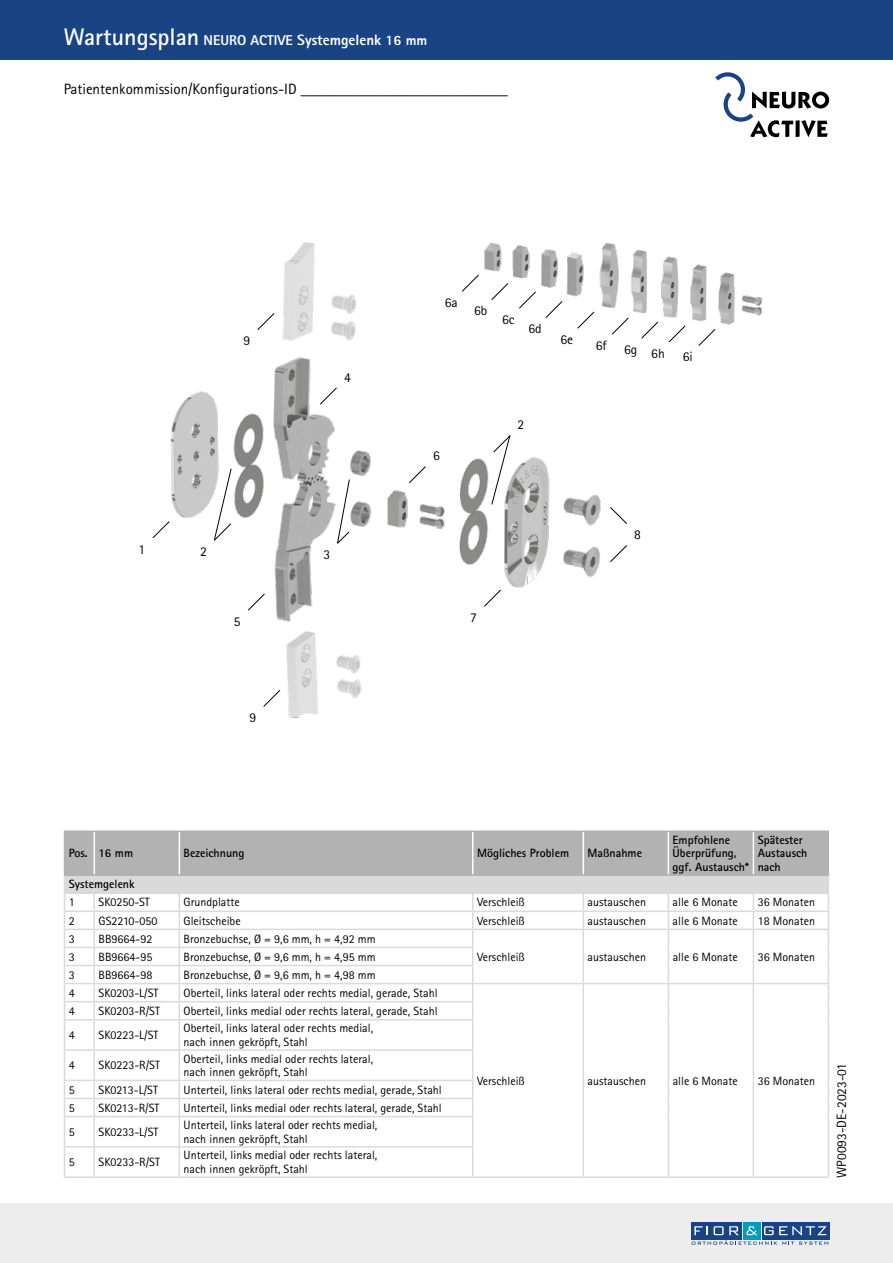
<style>
.page{position:relative;width:893px;height:1263px;background:#fff}
.page>*{position:absolute;margin:0;border:0;box-sizing:border-box;transform-origin:0 0}
.t1{font:15px "Rotis Sans Serif Pro";color:#000}
.t2{font:800 14.25px "Rotis Sans Serif Pro";color:#fff}
.t3{font:13.5px "Rotis Sans Serif Pro";color:#000}
.t4{font:12px/13.5px "Rotis Sans Serif Pro";color:#000}
.t5{font:700 12px/13.5px "Rotis Sans Serif Pro";color:#000}
.s1{font-weight:700;font-size:24px}
.s2{font-size:15px}
.s3{font-family:"Minion Pro";font-size:18px}
</style>
<div class="page">
<hr style="left:64px;top:1176px;width:30px;height:2px;background:#dadada">
<hr style="left:94px;top:1176px;width:85px;height:2px;background:#dadada">
<hr style="left:179px;top:1176px;width:294px;height:2px;background:#dadada">
<svg style="left:64px;top:832px;width:765px;height:344px"></svg>
<hr style="left:94px;top:832px;width:1px;height:42px;background:#fff">
<hr style="left:179px;top:832px;width:1px;height:42px;background:#fff">
<hr style="left:472px;top:832px;width:1px;height:42px;background:#fff">
<hr style="left:583px;top:832px;width:1px;height:42px;background:#fff">
<hr style="left:668px;top:832px;width:1px;height:42px;background:#fff">
<hr style="left:753px;top:832px;width:1px;height:42px;background:#fff">
<hr style="left:64px;top:830px;width:30px;height:2px;background:#b3b2b2">
<hr style="left:64px;top:832px;width:1px;height:42px;background:#b3b2b2">
<hr style="left:94px;top:830px;width:85px;height:2px;background:#b3b2b2">
<hr style="left:179px;top:830px;width:294px;height:2px;background:#b3b2b2">
<hr style="left:473px;top:830px;width:110px;height:2px;background:#b3b2b2">
<hr style="left:583px;top:830px;width:85px;height:2px;background:#b3b2b2">
<hr style="left:668px;top:830px;width:85px;height:2px;background:#b3b2b2">
<hr style="left:753px;top:830px;width:76px;height:2px;background:#b3b2b2">
<hr style="left:828px;top:832px;width:1px;height:42px;background:#b3b2b2">
<hr style="left:64px;top:874px;width:30px;height:2px;background:#b3b2b2">
<hr style="left:94px;top:874px;width:85px;height:2px;background:#b3b2b2">
<hr style="left:179px;top:874px;width:294px;height:2px;background:#b3b2b2">
<hr style="left:473px;top:874px;width:110px;height:2px;background:#b3b2b2">
<hr style="left:583px;top:874px;width:85px;height:2px;background:#b3b2b2">
<hr style="left:668px;top:874px;width:85px;height:2px;background:#b3b2b2">
<hr style="left:753px;top:874px;width:76px;height:2px;background:#b3b2b2">
<hr style="left:473px;top:1176px;width:110px;height:2px;background:#dadada">
<hr style="left:583px;top:1176px;width:85px;height:2px;background:#dadada">
<hr style="left:668px;top:1176px;width:85px;height:2px;background:#dadada">
<hr style="left:753px;top:1176px;width:76px;height:2px;background:#dadada">
<div style="left:0;top:0;width:893px;height:60px;background:#194383"></div>
<div style="left:0;top:1203px;width:893px;height:60px;background:#ededed"></div>
<div style="left:743px;top:1222px;width:17px;height:17px;background:#009cbc"></div>
<div style="left:762px;top:1222px;width:67px;height:17px;background:#194383"></div>
<div style="left:691px;top:1222px;width:51px;height:17px;background:#194383"></div>
<svg style="left:692px;top:1226px;width:136px;height:18px"></svg>
<svg style="left:715px;top:73px;width:114px;height:64px"></svg>
<img style="left:170px;top:357px;width:430px;height:265px">
<svg style="left:282px;top:243px;width:75px;height:98px"></svg>
<svg style="left:286px;top:631px;width:76px;height:86px"></svg>
<img style="left:484px;top:243px;width:100px;height:54px">
<img style="left:599px;top:243px;width:163px;height:82px">
<svg style="left:213px;top:468px;width:19px;height:73px"></svg>
<svg style="left:337px;top:479px;width:13px;height:65px"></svg>
<svg style="left:491px;top:434px;width:20px;height:71px"></svg>
<svg style="left:610px;top:545px;width:17px;height:17px"></svg>
<svg style="left:610px;top:507px;width:17px;height:17px"></svg>
<svg style="left:152px;top:521px;width:18px;height:18px"></svg>
<svg style="left:257px;top:313px;width:18px;height:17px"></svg>
<svg style="left:319px;top:387px;width:19px;height:18px"></svg>
<svg style="left:408px;top:465px;width:19px;height:19px"></svg>
<svg style="left:483px;top:589px;width:19px;height:18px"></svg>
<svg style="left:263px;top:690px;width:18px;height:17px"></svg>
<svg style="left:247px;top:593px;width:19px;height:18px"></svg>
<svg style="left:462px;top:274px;width:17px;height:18px"></svg>
<svg style="left:491px;top:282px;width:18px;height:18px"></svg>
<svg style="left:518px;top:291px;width:19px;height:18px"></svg>
<svg style="left:545px;top:301px;width:18px;height:17px"></svg>
<svg style="left:577px;top:311px;width:18px;height:18px"></svg>
<svg style="left:611px;top:317px;width:18px;height:18px"></svg>
<svg style="left:640px;top:321px;width:19px;height:18px"></svg>
<svg style="left:668px;top:325px;width:18px;height:18px"></svg>
<svg style="left:698px;top:329px;width:18px;height:17px"></svg>
<p class="t2" style="left:64px;top:31px;width:365px"><span class="s1">Wartungsplan</span> NEURO ACTIVE <span class="s2">Systemgelenk</span> 16 mm</p>
<p class="t1" style="left:64px;top:80px;width:445px">Patientenkommission/Konfigurations-ID <span class="s3">_______________________</span></p>
<p class="t3" style="left:243px;top:333px;width:8px">9</p>
<p class="t3" style="left:344px;top:369px;width:8px">4</p>
<p class="t3" style="left:139px;top:541px;width:8px">1</p>
<p class="t3" style="left:200px;top:543px;width:8px">2</p>
<p class="t3" style="left:323px;top:546px;width:8px">3</p>
<p class="t3" style="left:234px;top:613px;width:8px">5</p>
<p class="t3" style="left:249px;top:710px;width:8px">9</p>
<p class="t3" style="left:445px;top:294px;width:15px">6a</p>
<p class="t3" style="left:474px;top:303px;width:15px">6b</p>
<p class="t3" style="left:502px;top:311px;width:14px">6c</p>
<p class="t3" style="left:528px;top:321px;width:15px">6d</p>
<p class="t3" style="left:560px;top:331px;width:14px">6e</p>
<p class="t3" style="left:433px;top:448px;width:8px">6</p>
<p class="t3" style="left:518px;top:417px;width:8px">2</p>
<p class="t3" style="left:596px;top:337px;width:13px">6f</p>
<p class="t3" style="left:624px;top:341px;width:15px">6g</p>
<p class="t3" style="left:651px;top:345px;width:15px">6h</p>
<p class="t3" style="left:683px;top:349px;width:12px">6i</p>
<p class="t3" style="left:634px;top:527px;width:8px">8</p>
<p class="t3" style="left:470px;top:609px;width:8px">7</p>
<p class="t5" style="left:69px;top:846px;width:66px">Pos. 16 mm</p>
<p class="t5" style="left:184px;top:846px;width:62px">Bezeichnung</p>
<p class="t5" style="left:477px;top:846px;width:94px">Mögliches Problem</p>
<p class="t5" style="left:588px;top:846px;width:56px">Maßnahme</p>
<p class="t5" style="left:673px;top:833px;width:78px">Empfohlene<br>Überprüfung, ggf. Austausch*</p>
<p class="t5" style="left:758px;top:833px;width:51px">Spätester<br>Austausch nach</p>
<p class="t5" style="left:69px;top:877px;width:67px">Systemgelenk</p>
<p class="t4" style="left:69px;top:896px;width:7px">1</p>
<p class="t4" style="left:99px;top:896px;width:53px">SK0250-ST</p>
<p class="t4" style="left:184px;top:896px;width:58px">Grundplatte</p>
<p class="t4" style="left:477px;top:896px;width:49px">Verschleiß</p>
<p class="t4" style="left:588px;top:896px;width:60px">austauschen</p>
<p class="t4" style="left:673px;top:896px;width:67px">alle 6 Monate</p>
<p class="t4" style="left:758px;top:896px;width:59px">36 Monaten</p>
<p class="t4" style="left:69px;top:914px;width:7px">2</p>
<p class="t4" style="left:99px;top:914px;width:60px">GS2210-050</p>
<p class="t4" style="left:184px;top:914px;width:59px">Gleitscheibe</p>
<p class="t4" style="left:477px;top:914px;width:49px">Verschleiß</p>
<p class="t4" style="left:588px;top:914px;width:60px">austauschen</p>
<p class="t4" style="left:673px;top:914px;width:67px">alle 6 Monate</p>
<p class="t4" style="left:758px;top:914px;width:59px">18 Monaten</p>
<p class="t4" style="left:69px;top:932px;width:7px">3</p>
<p class="t4" style="left:99px;top:932px;width:55px">BB9664-92</p>
<p class="t4" style="left:184px;top:932px;width:193px">Bronzebuchse, Ø = 9,6 mm, h = 4,92 mm</p>
<p class="t4" style="left:69px;top:950px;width:7px">3</p>
<p class="t4" style="left:99px;top:950px;width:55px">BB9664-95</p>
<p class="t4" style="left:184px;top:950px;width:193px">Bronzebuchse, Ø = 9,6 mm, h = 4,95 mm</p>
<p class="t4" style="left:477px;top:950px;width:49px">Verschleiß</p>
<p class="t4" style="left:588px;top:950px;width:60px">austauschen</p>
<p class="t4" style="left:673px;top:950px;width:67px">alle 6 Monate</p>
<p class="t4" style="left:758px;top:950px;width:59px">36 Monaten</p>
<p class="t4" style="left:69px;top:968px;width:7px">3</p>
<p class="t4" style="left:99px;top:968px;width:55px">BB9664-98</p>
<p class="t4" style="left:184px;top:968px;width:193px">Bronzebuchse, Ø = 9,6 mm, h = 4,98 mm</p>
<p class="t4" style="left:69px;top:986px;width:7px">4</p>
<p class="t4" style="left:99px;top:986px;width:61px">SK0203-L/ST</p>
<p class="t4" style="left:184px;top:986px;width:255px">Oberteil, links lateral oder rechts medial, gerade, Stahl</p>
<p class="t4" style="left:69px;top:1004px;width:7px">4</p>
<p class="t4" style="left:99px;top:1004px;width:63px">SK0203-R/ST</p>
<p class="t4" style="left:184px;top:1004px;width:255px">Oberteil, links medial oder rechts lateral, gerade, Stahl</p>
<p class="t4" style="left:69px;top:1028px;width:7px">4</p>
<p class="t4" style="left:99px;top:1028px;width:61px">SK0223-L/ST</p>
<p class="t4" style="left:184px;top:1021px;width:191px">Oberteil, links lateral oder rechts medial, nach innen gekröpft, Stahl</p>
<p class="t4" style="left:69px;top:1059px;width:7px">4</p>
<p class="t4" style="left:99px;top:1059px;width:63px">SK0223-R/ST</p>
<p class="t4" style="left:184px;top:1052px;width:191px">Oberteil, links medial oder rechts lateral, nach innen gekröpft, Stahl</p>
<p class="t4" style="left:69px;top:1083px;width:7px">5</p>
<p class="t4" style="left:99px;top:1083px;width:61px">SK0213-L/ST</p>
<p class="t4" style="left:184px;top:1083px;width:260px">Unterteil, links lateral oder rechts medial, gerade, Stahl</p>
<p class="t4" style="left:69px;top:1101px;width:7px">5</p>
<p class="t4" style="left:99px;top:1101px;width:62px">SK0213-R/ST</p>
<p class="t4" style="left:184px;top:1101px;width:260px">Unterteil, links medial oder rechts lateral, gerade, Stahl</p>
<p class="t4" style="left:69px;top:1125px;width:7px">5</p>
<p class="t4" style="left:99px;top:1125px;width:61px">SK0233-L/ST</p>
<p class="t4" style="left:184px;top:1118px;width:195px">Unterteil, links lateral oder rechts medial, nach innen gekröpft, Stahl</p>
<p class="t4" style="left:69px;top:1155px;width:7px">5</p>
<p class="t4" style="left:99px;top:1155px;width:63px">SK0233-R/ST</p>
<p class="t4" style="left:184px;top:1149px;width:195px">Unterteil, links medial oder rechts lateral, nach innen gekröpft, Stahl</p>
<p class="t4" style="left:477px;top:1074px;width:49px">Verschleiß</p>
<p class="t4" style="left:588px;top:1074px;width:60px">austauschen</p>
<p class="t4" style="left:673px;top:1074px;width:67px">alle 6 Monate</p>
<p class="t4" style="left:758px;top:1074px;width:59px">36 Monaten</p>
<p class="t3" style="left:834px;top:1178px;width:116px;rotate:-90deg">WP0093-DE-2023-01</p>
</div>
